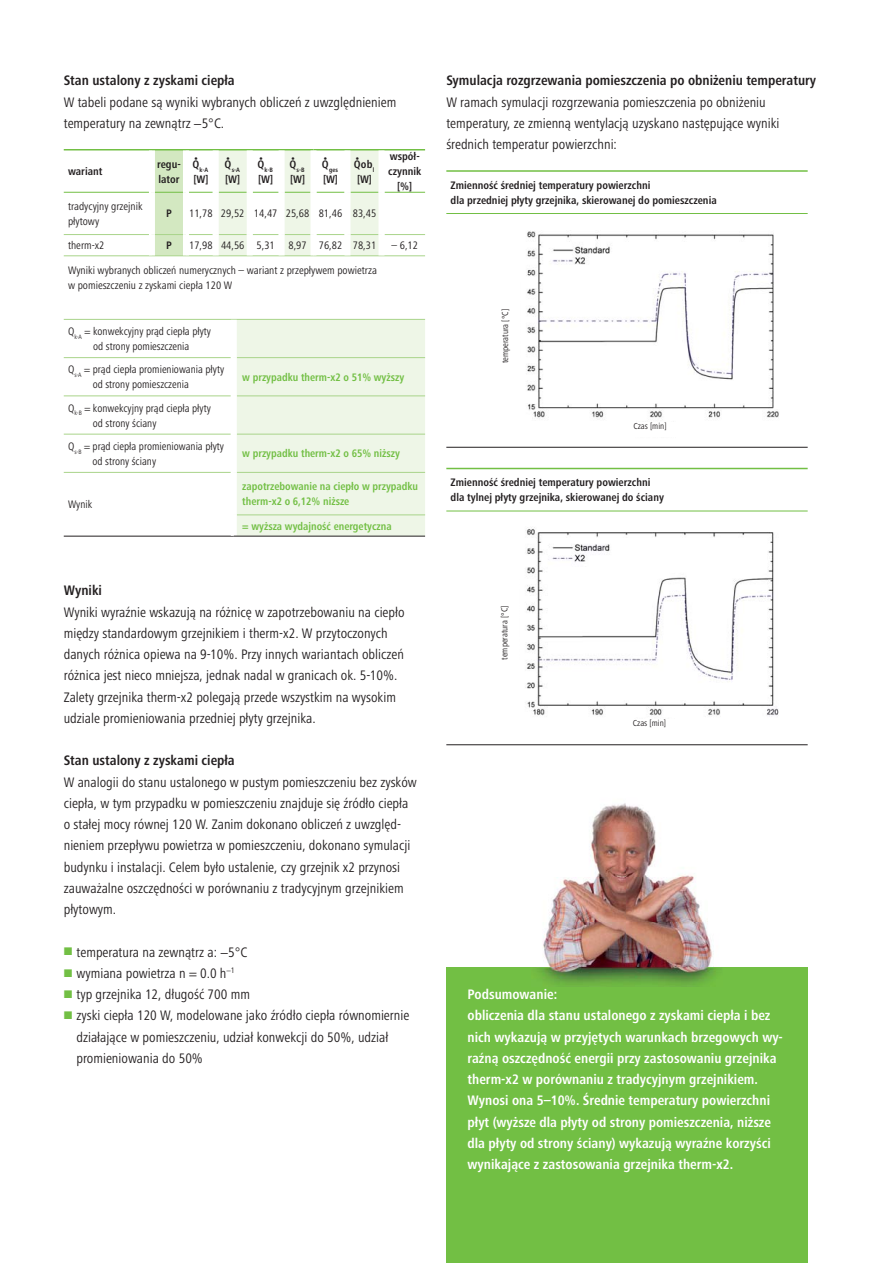
<style>
.page{position:relative;width:893px;height:1263px;background:#fff}
.page>*{position:absolute;margin:0;border:0;box-sizing:border-box;transform-origin:0 0}
.t1{font:condensed 14.25px/21.3px "Frutiger Next LTW1 G";color:#231f20}
.t2{font:700 condensed 14.25px/21.3px "Frutiger Next LTW1 G";color:#fff}
.t3{font:700 condensed 14.25px "Frutiger Next LTW1 G";color:#231f20}
.t4{font:condensed 11.25px/14.9px "Frutiger Next LTW1 G";color:#231f20}
.t5{font:700 condensed 11.25px/14.9px "Frutiger Next LTW1 G";color:#231f20}
.t6{font:700 condensed 11.25px/14.9px "Frutiger Next LTW1 G";color:#72bf44}
.t7{font:condensed 9px "Frutiger Next LTW1 G";color:#231f20}
.t8{font:700 condensed 6.45px "Frutiger Next LTW1 G";color:#231f20}
</style>
<div class="page">
<svg style="left:64px;top:256px;width:361px;height:1px"></svg>
<hr style="left:64px;top:149px;width:122px;height:2px;background:#72bf44">
<hr style="left:186px;top:149px;width:127px;height:2px;background:#72bf44">
<hr style="left:313px;top:149px;width:112px;height:2px;background:#72bf44">
<svg style="left:64px;top:150px;width:361px;height:105px"></svg>
<hr style="left:384px;top:234px;width:41px;height:1px;background:#a9d48a">
<hr style="left:64px;top:255px;width:122px;height:1px;background:#a9d48a">
<hr style="left:186px;top:255px;width:127px;height:1px;background:#a9d48a">
<hr style="left:313px;top:255px;width:112px;height:1px;background:#a9d48a">
<div style="left:149px;top:192px;width:6px;height:43px;background:#fff"></div>
<div style="left:149px;top:235px;width:6px;height:20px;background:#fff"></div>
<div style="left:183px;top:192px;width:6px;height:43px;background:#fff"></div>
<div style="left:213px;top:192px;width:6px;height:43px;background:#fff"></div>
<div style="left:247px;top:192px;width:6px;height:43px;background:#fff"></div>
<div style="left:279px;top:192px;width:6px;height:43px;background:#fff"></div>
<div style="left:310px;top:192px;width:6px;height:43px;background:#fff"></div>
<div style="left:344px;top:192px;width:6px;height:43px;background:#fff"></div>
<div style="left:378px;top:192px;width:6px;height:43px;background:#fff"></div>
<div style="left:183px;top:235px;width:6px;height:20px;background:#fff"></div>
<div style="left:213px;top:235px;width:6px;height:20px;background:#fff"></div>
<div style="left:247px;top:235px;width:6px;height:20px;background:#fff"></div>
<div style="left:279px;top:235px;width:6px;height:20px;background:#fff"></div>
<div style="left:310px;top:235px;width:6px;height:20px;background:#fff"></div>
<div style="left:344px;top:235px;width:6px;height:20px;background:#fff"></div>
<div style="left:378px;top:235px;width:6px;height:20px;background:#fff"></div>
<div style="left:213px;top:151px;width:6px;height:41px;background:#fff"></div>
<div style="left:247px;top:151px;width:6px;height:41px;background:#fff"></div>
<div style="left:279px;top:151px;width:6px;height:41px;background:#fff"></div>
<div style="left:310px;top:151px;width:6px;height:41px;background:#fff"></div>
<div style="left:344px;top:151px;width:6px;height:41px;background:#fff"></div>
<div style="left:378px;top:151px;width:6px;height:41px;background:#fff"></div>
<div style="left:149px;top:151px;width:6px;height:41px;background:#fff"></div>
<div style="left:183px;top:151px;width:6px;height:41px;background:#fff"></div>
<svg style="left:64px;top:320px;width:361px;height:216px"></svg>
<hr style="left:64px;top:319px;width:361px;height:1px;background:#a9d48a">
<hr style="left:64px;top:357px;width:167px;height:1px;background:#a9d48a">
<hr style="left:237px;top:357px;width:188px;height:1px;background:#a9d48a">
<hr style="left:64px;top:396px;width:167px;height:1px;background:#a9d48a">
<hr style="left:237px;top:396px;width:188px;height:1px;background:#a9d48a">
<hr style="left:64px;top:434px;width:167px;height:1px;background:#a9d48a">
<hr style="left:237px;top:434px;width:188px;height:1px;background:#a9d48a">
<hr style="left:64px;top:472px;width:167px;height:1px;background:#a9d48a">
<hr style="left:237px;top:472px;width:188px;height:1px;background:#a9d48a">
<hr style="left:237px;top:515px;width:188px;height:1px;background:#a9d48a">
<hr style="left:64px;top:536px;width:170px;height:1px;background:#231f20">
<div style="left:231px;top:320px;width:6px;height:38px;background:#fff"></div>
<div style="left:231px;top:358px;width:6px;height:38px;background:#fff"></div>
<div style="left:231px;top:396px;width:6px;height:38px;background:#fff"></div>
<div style="left:231px;top:434px;width:6px;height:38px;background:#fff"></div>
<div style="left:231px;top:472px;width:6px;height:43px;background:#fff"></div>
<div style="left:231px;top:515px;width:6px;height:21px;background:#fff"></div>
<hr style="left:234px;top:536px;width:191px;height:1px;background:#231f20">
<img style="left:527px;top:231px;width:252px;height:188px">
<img style="left:525px;top:527px;width:254px;height:189px">
<hr style="left:446px;top:213px;width:362px;height:1px;background:#72bf44">
<hr style="left:446px;top:447px;width:362px;height:1px;background:#231f20">
<hr style="left:446px;top:170px;width:362px;height:2px;background:#72bf44">
<hr style="left:446px;top:511px;width:362px;height:1px;background:#72bf44">
<hr style="left:446px;top:744px;width:362px;height:1px;background:#231f20">
<hr style="left:446px;top:468px;width:362px;height:1px;background:#72bf44">
<div style="left:446px;top:968px;width:362px;height:295px;background:#72bf44"></div>
<img style="left:531px;top:803px;width:192px;height:183px">
<p class="t3" style="left:64px;top:75px;width:173px">Stan ustalony z zyskami ciepła</p>
<p class="t1" style="left:64px;top:92px;width:334px">W tabeli podane są wyniki wybranych obliczeń z uwzględnieniem temperatury na zewnątrz −5°C.</p>
<p class="t5" style="left:68px;top:165px;width:36px">wariant</p>
<p class="t5" style="left:157px;top:158px;width:25px">regu&shy;lator</p>
<p class="t4" style="left:193px;top:152px;width:7px">•</p>
<p class="t8" style="left:192px;top:167px;width:17px"><sup>Q</sup>k-A</p>
<p class="t5" style="left:193px;top:172px;width:17px">[W]</p>
<p class="t4" style="left:226px;top:152px;width:7px">•</p>
<p class="t8" style="left:225px;top:167px;width:17px"><sup>Q</sup>s-A</p>
<p class="t5" style="left:225px;top:172px;width:17px">[W]</p>
<p class="t4" style="left:258px;top:152px;width:7px">•</p>
<p class="t8" style="left:257px;top:167px;width:17px"><sup>Q</sup>k-B</p>
<p class="t5" style="left:258px;top:172px;width:17px">[W]</p>
<p class="t4" style="left:290px;top:152px;width:7px">•</p>
<p class="t8" style="left:289px;top:167px;width:17px"><sup>Q</sup>s-B</p>
<p class="t5" style="left:290px;top:172px;width:17px">[W]</p>
<p class="t4" style="left:323px;top:152px;width:7px">•</p>
<p class="t8" style="left:322px;top:167px;width:18px"><sup>Q</sup>ges</p>
<p class="t5" style="left:323px;top:172px;width:17px">[W]</p>
<p class="t4" style="left:355px;top:152px;width:7px">•</p>
<p class="t5" style="left:354px;top:158px;width:22px">Qob<sub>l </sub>[W]</p>
<p class="t5" style="left:388px;top:150px;width:35px;text-align:center">współ&shy;czynnik [%]</p>
<p class="t4" style="left:68px;top:200px;width:76px">tradycyjny grzejnik płytowy</p>
<p class="t5" style="left:166px;top:207px;width:7px">P</p>
<p class="t4" style="left:189px;top:207px;width:189px">11,78 29,52 14,47 25,68 81,46 83,45</p>
<p class="t4" style="left:68px;top:239px;width:38px">therm-x2</p>
<p class="t5" style="left:166px;top:239px;width:7px">P</p>
<p class="t4" style="left:189px;top:239px;width:189px">17,98 44,56 5,31 8,97 76,82 78,31</p>
<p class="t4" style="left:392px;top:239px;width:28px">– 6,12</p>
<p class="t4" style="left:68px;top:264px;width:310px">Wyniki wybranych obliczeń numerycznych – wariant z przepływem powietrza w pomieszczeniu z zyskami ciepła 120 W</p>
<p class="t4" style="left:68px;top:325px;width:144px;text-align:center">Q<sub>k-A</sub> = konwekcyjny prąd ciepła płyty od strony pomieszczenia</p>
<p class="t4" style="left:93px;top:363px;width:133px;text-indent:-25px">Q<sub>s-A</sub> = prąd ciepła promieniowania płyty od strony pomieszczenia</p>
<p class="t6" style="left:242px;top:371px;width:163px">w przypadku therm-x2 o 51% wyższy</p>
<p class="t4" style="left:93px;top:401px;width:119px;text-indent:-25px">Q<sub>k-B</sub> = konwekcyjny prąd ciepła płyty od strony ściany</p>
<p class="t4" style="left:93px;top:440px;width:133px;text-indent:-25px">Q<sub>s-B</sub> = prąd ciepła promieniowania płyty od strony ściany</p>
<p class="t6" style="left:242px;top:447px;width:159px">w przypadku therm-x2 o 65% niższy</p>
<p class="t4" style="left:68px;top:498px;width:26px">Wynik</p>
<p class="t6" style="left:242px;top:480px;width:177px">zapotrzebowanie na ciepło w przypadku therm-x2 o 6,12% niższe</p>
<p class="t6" style="left:242px;top:519px;width:151px">= wyższa wydajność energetyczna</p>
<p class="t3" style="left:64px;top:585px;width:40px">Wyniki</p>
<p class="t1" style="left:64px;top:602px;width:342px">Wyniki wyraźnie wskazują na różnicę w zapotrzebowaniu na ciepło między standardowym grzejnikiem i therm-x2. W przytoczonych danych różnica opiewa na 9-10%. Przy innych wariantach obliczeń różnica jest nieco mniejsza, jednak nadal w granicach ok. 5-10%.<br>Zalety grzejnika therm-x2 polegają przede wszystkim na wysokim udziale promieniowania przedniej płyty grzejnika.</p>
<p class="t3" style="left:64px;top:755px;width:173px">Stan ustalony z zyskami ciepła</p>
<p class="t1" style="left:64px;top:772px;width:355px">W analogii do stanu ustalonego w pustym pomieszczeniu bez zysków ciepła, w tym przypadku w pomieszczeniu znajduje się źródło ciepła o stałej mocy równej 120 W. Zanim dokonano obliczeń z uwzględ&shy;nieniem przepływu powietrza w pomieszczeniu, dokonano symulacji budynku i instalacji. Celem było ustalenie, czy grzejnik x2 przynosi zauważalne oszczędności w porównaniu z tradycyjnym grzejnikiem płytowym.</p>
<p class="t1" style="left:77px;top:942px;width:334px">temperatura na zewnątrz a: −5°C<br>wymiana powietrza n = 0.0 h<sup>−1<br></sup>typ grzejnika 12, długość 700 mm<br>zyski ciepła 120 W, modelowane jako źródło ciepła równomiernie działające w pomieszczeniu, udział konwekcji do 50%, udział promieniowania do 50%</p>
<p class="t3" style="left:446px;top:75px;width:371px">Symulacja rozgrzewania pomieszczenia po obniżeniu temperatury</p>
<p class="t1" style="left:446px;top:92px;width:334px">W ramach symulacji rozgrzewania pomieszczenia po obniżeniu temperatury, ze zmienną wentylacją uzyskano następujące wyniki średnich temperatur powierzchni:</p>
<p class="t5" style="left:451px;top:179px;width:268px">Zmienność średniej temperatury powierzchni<br>dla przedniej płyty grzejnika, skierowanej do pomieszczenia</p>
<p class="t7" style="left:501px;top:363px;width:56px;rotate:-90deg">temperatura [°C]</p>
<p class="t7" style="left:633px;top:422px;width:35px">Czas [min]</p>
<p class="t5" style="left:451px;top:476px;width:215px">Zmienność średniej temperatury powierzchni dla tylnej płyty grzejnika, skierowanej do ściany</p>
<p class="t7" style="left:501px;top:660px;width:56px;rotate:-90deg">temperatura [°C]</p>
<p class="t7" style="left:633px;top:719px;width:35px">Czas [min]</p>
<p class="t2" style="left:468px;top:985px;width:317px">Podsumowanie:<br>obliczenia dla stanu ustalonego z zyskami ciepła i bez nich wykazują w przyjętych warunkach brzegowych wy&shy;raźną oszczędność energii przy zastosowaniu grzejnika therm-x2 w porównaniu z tradycyjnym grzejnikiem.<br>Wynosi ona 5–10%. Średnie temperatury powierzchni płyt (wyższe dla płyty od strony pomieszczenia, niższe dla płyty od strony ściany) wykazują wyraźne korzyści wynikające z zastosowania grzejnika therm-x2.</p>
</div>
